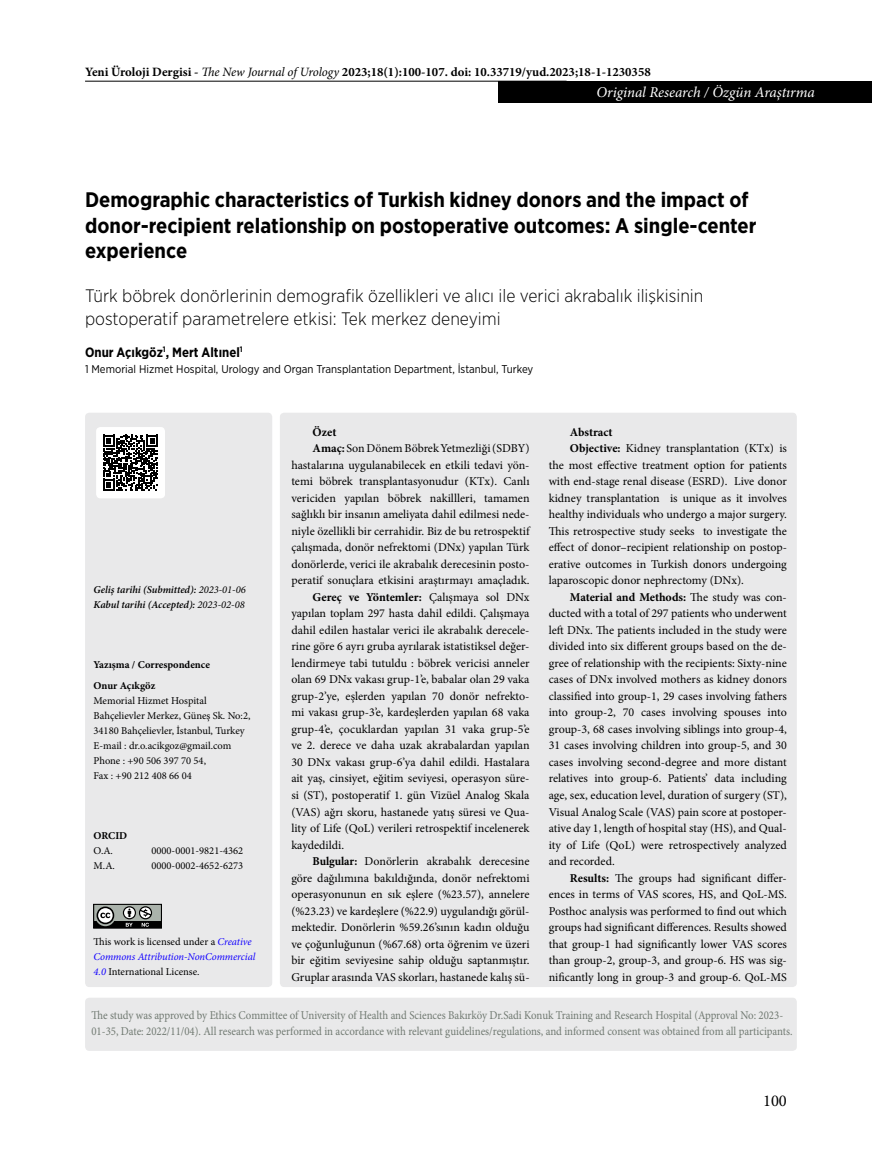
<style>
.page{position:relative;width:872px;height:1170px;background:#fff}
.page>*{position:absolute;margin:0;border:0;box-sizing:border-box;transform-origin:0 0}
.t1{font:700 21px/25.5px "Gotham Narrow";color:#000}
.t2{font:300 18px/22.5px "Gotham Narrow";color:#000}
.t3{font:16.5px "Minion Pro";color:#000}
.t4{font:italic 15px "Minion Pro";letter-spacing:-.005em;color:#fff}
.t5{font:700 13.5px "Gotham Narrow";color:#000}
.t6{font:700 12.75px "Minion Pro";color:#000}
.t7{font:12px "Minion Pro";color:#000}
.t8{font:12px/16.5px "Minion Pro";letter-spacing:-.005em;color:#717a72;scale:.91 1}
.t9{font:700 12px "Minion Pro";letter-spacing:-.005em;color:#000}
.t10{font:11.25px "Gotham Narrow";color:#000}
.t11{font:10.5px/15px "Minion Pro";color:#000}
.t12{font:italic 600 10.5px/15px "Minion Pro";letter-spacing:-.01em;color:#000}
.t13{font:700 10.5px/21.6px "Minion Pro";color:#000}
.s1{font-weight:400;font-style:italic}
.s2{font-weight:400}
.s3{font-style:italic;color:#10f}
.s4{font-weight:700}
</style>
<div class="page">
<div style="left:85px;top:997px;width:712px;height:53px;background:#e9e9ea;border-radius:4px"></div>
<div style="left:499px;top:81px;width:373px;height:21px;background:#000"></div>
<hr style="left:85px;top:81px;width:481px;height:1px;background:#000">
<div style="left:85px;top:412px;width:187px;height:574px;background:#e9e9ea;border-radius:4px"></div>
<div style="left:280px;top:412px;width:517px;height:574px;background:#e9e9ea;border-radius:4px"></div>
<div style="left:96px;top:427px;width:69px;height:71px;background:#fff;border-radius:4px"></div>
<svg style="left:103px;top:435px;width:55px;height:55px"></svg>
<svg style="left:94px;top:906px;width:68px;height:23px"></svg>
<div style="left:93px;top:904px;width:69px;height:24px;border:1px solid #000"></div>
<p class="t6" style="left:85px;top:63px;width:567px">Yeni Üroloji Dergisi - <span class="s1">The New Journal of Urology</span> 2023;18(1):100-107. doi: 10.33719/yud.2023;18-1-1230358</p>
<p class="t4" style="left:596px;top:82px;width:220px">Original Research / Özgün Araştırma</p>
<h1 class="t1" style="left:85px;top:187px;width:673px">Demographic characteristics of Turkish kidney donors and the impact of donor-recipient relationship on postoperative outcomes: A single-center experience</h1>
<h2 class="t2" style="left:85px;top:284px;width:620px">Türk böbrek donörlerinin demografik özellikleri ve alıcı ile verici akrabalık ilişkisinin postoperatif parametrelere etkisi: Tek merkez deneyimi</h2>
<p class="t5" style="left:85px;top:343px;width:159px">Onur Açıkgöz<sup>1</sup>, Mert Altınel<sup>1</sup></p>
<p class="t10" style="left:85px;top:362px;width:450px">1 Memorial Hizmet Hospital, Urology and Organ Transplantation Department, İstanbul, Turkey</p>
<p class="t12" style="left:94px;top:581px;width:154px">Geliş tarihi (Submitted): <span class="s2">2023-01-06<br></span>Kabul tarihi (Accepted): <span class="s2">2023-02-08</span></p>
<p class="t13" style="left:94px;top:653px;width:118px">Yazışma / Correspondence<br>Onur Açıkgöz</p>
<p class="t11" style="left:94px;top:693px;width:158px">Memorial Hizmet Hospital<br>Bahçelievler Merkez, Güneş Sk. No:2,<br>34180 Bahçelievler, İstanbul, Turkey<br>E-mail : dr.o.acikgoz@gmail.com<br>Phone : +90 506 397 70 54,<br>Fax : +90 212 408 66 04</p>
<p class="t13" style="left:94px;top:825px;width:35px">ORCID</p>
<p class="t11" style="left:94px;top:843px;width:23px">O.A.<br>M.A.</p>
<p class="t11" style="left:151px;top:843px;width:93px">0000-0001-9821-4362<br>0000-0002-4652-6273</p>
<p class="t11" style="left:94px;top:934px;width:163px">This work is licensed under a <span class="s3">Creative<br>Commons Attribution-NonCommercial<br>4.0</span> International License.</p>
<p class="t9" style="left:313px;top:423px;width:25px">Özet</p>
<p class="t7" style="left:313px;top:440px;width:218px"><span class="s4">Amaç:</span> Son Dönem Böbrek Yetmezliği (SDBY)</p>
<p class="t7" style="left:291px;top:457px;width:240px">hastalarına uygulanabilecek en etkili tedavi yön-</p>
<p class="t7" style="left:291px;top:473px;width:240px">temi böbrek transplantasyonudur (KTx). Canlı</p>
<p class="t7" style="left:291px;top:490px;width:240px">vericiden yapılan böbrek nakillleri, tamamen</p>
<p class="t7" style="left:291px;top:506px;width:240px">sağlıklı bir insanın ameliyata dahil edilmesi nede-</p>
<p class="t7" style="left:291px;top:523px;width:240px">niyle özellikli bir cerrahidir. Biz de bu retrospektif</p>
<p class="t7" style="left:291px;top:539px;width:240px">çalışmada, donör nefrektomi (DNx) yapılan Türk</p>
<p class="t7" style="left:291px;top:556px;width:240px">donörlerde, verici ile akrabalık derecesinin posto-</p>
<p class="t7" style="left:291px;top:572px;width:240px">peratif sonuçlara etkisini araştırmayı amaçladık.</p>
<p class="t9" style="left:313px;top:588px;width:218px">Gereç ve Yöntemler: <span class="s2">Çalışmaya sol DNx</span></p>
<p class="t7" style="left:291px;top:605px;width:240px">yapılan toplam 297 hasta dahil edildi. Çalışmaya</p>
<p class="t7" style="left:291px;top:622px;width:240px">dahil edilen hastalar verici ile akrabalık derecele-</p>
<p class="t7" style="left:291px;top:638px;width:240px">rine göre 6 ayrı gruba ayrılarak istatistiksel değer-</p>
<p class="t7" style="left:291px;top:655px;width:240px">lendirmeye tabi tutuldu : böbrek vericisi anneler</p>
<p class="t7" style="left:291px;top:671px;width:240px">olan 69 DNx vakası grup-1’e, babalar olan 29 vaka</p>
<p class="t7" style="left:291px;top:688px;width:240px">grup-2’ye, eşlerden yapılan 70 donör nefrekto-</p>
<p class="t7" style="left:291px;top:704px;width:240px">mi vakası grup-3’e, kardeşlerden yapılan 68 vaka</p>
<p class="t7" style="left:291px;top:721px;width:240px">grup-4’e, çocuklardan yapılan 31 vaka grup-5’e</p>
<p class="t7" style="left:291px;top:737px;width:240px">ve 2. derece ve daha uzak akrabalardan yapılan</p>
<p class="t7" style="left:291px;top:754px;width:240px">30 DNx vakası grup-6’ya dahil edildi. Hastalara</p>
<p class="t7" style="left:291px;top:770px;width:240px">ait yaş, cinsiyet, eğitim seviyesi, operasyon süre-</p>
<p class="t7" style="left:291px;top:787px;width:240px">si (ST), postoperatif 1. gün Vizüel Analog Skala</p>
<p class="t7" style="left:291px;top:803px;width:240px">(VAS) ağrı skoru, hastanede yatış süresi ve Qua-</p>
<p class="t7" style="left:291px;top:820px;width:240px">lity of Life (QoL) verileri retrospektif incelenerek</p>
<p class="t7" style="left:291px;top:836px;width:54px">kaydedildi.</p>
<p class="t7" style="left:313px;top:853px;width:218px"><span class="s4">Bulgular:</span> Donörlerin akrabalık derecesine</p>
<p class="t7" style="left:291px;top:869px;width:240px">göre dağılımına bakıldığında, donör nefrektomi</p>
<p class="t7" style="left:291px;top:886px;width:240px">operasyonunun en sık eşlere (%23.57), annelere</p>
<p class="t7" style="left:291px;top:902px;width:240px">(%23.23) ve kardeşlere (%22.9) uygulandığı görül-</p>
<p class="t7" style="left:291px;top:919px;width:240px">mektedir. Donörlerin %59.26’sının kadın olduğu</p>
<p class="t7" style="left:291px;top:935px;width:240px">ve çoğunluğunun (%67.68) orta öğrenim ve üzeri</p>
<p class="t7" style="left:291px;top:952px;width:240px">bir eğitim seviyesine sahip olduğu saptanmıştır.</p>
<p class="t7" style="left:291px;top:968px;width:240px">Gruplar arasında VAS skorları, hastanede kalış sü-</p>
<p class="t9" style="left:570px;top:423px;width:44px">Abstract</p>
<p class="t7" style="left:570px;top:440px;width:218px"><span class="s4">Objective:</span> Kidney transplantation (KTx) is</p>
<p class="t7" style="left:549px;top:457px;width:240px">the most effective treatment option for patients</p>
<p class="t7" style="left:549px;top:473px;width:240px">with end-stage renal disease (ESRD). Live donor</p>
<p class="t7" style="left:549px;top:490px;width:240px">kidney transplantation is unique as it involves</p>
<p class="t7" style="left:549px;top:506px;width:240px">healthy individuals who undergo a major surgery.</p>
<p class="t7" style="left:549px;top:523px;width:240px">This retrospective study seeks to investigate the</p>
<p class="t7" style="left:549px;top:539px;width:240px">effect of donor–recipient relationship on postop-</p>
<p class="t7" style="left:549px;top:556px;width:240px">erative outcomes in Turkish donors undergoing</p>
<p class="t7" style="left:549px;top:572px;width:197px">laparoscopic donor nephrectomy (DNx).</p>
<p class="t9" style="left:570px;top:588px;width:218px">Material and Methods: <span class="s2">The study was con-</span></p>
<p class="t7" style="left:549px;top:605px;width:240px">ducted with a total of 297 patients who underwent</p>
<p class="t7" style="left:549px;top:622px;width:240px">left DNx. The patients included in the study were</p>
<p class="t7" style="left:549px;top:638px;width:240px">divided into six different groups based on the de-</p>
<p class="t7" style="left:549px;top:655px;width:240px">gree of relationship with the recipients: Sixty-nine</p>
<p class="t7" style="left:549px;top:671px;width:240px">cases of DNx involved mothers as kidney donors</p>
<p class="t7" style="left:549px;top:688px;width:240px">classified into group-1, 29 cases involving fathers</p>
<p class="t7" style="left:549px;top:704px;width:240px">into group-2, 70 cases involving spouses into</p>
<p class="t7" style="left:549px;top:721px;width:240px">group-3, 68 cases involving siblings into group-4,</p>
<p class="t7" style="left:549px;top:737px;width:240px">31 cases involving children into group-5, and 30</p>
<p class="t7" style="left:549px;top:754px;width:240px">cases involving second-degree and more distant</p>
<p class="t7" style="left:549px;top:770px;width:240px">relatives into group-6. Patients’ data including</p>
<p class="t7" style="left:549px;top:787px;width:240px">age, sex, education level, duration of surgery (ST),</p>
<p class="t7" style="left:549px;top:803px;width:240px">Visual Analog Scale (VAS) pain score at postoper-</p>
<p class="t7" style="left:549px;top:820px;width:240px">ative day 1, length of hospital stay (HS), and Qual-</p>
<p class="t7" style="left:549px;top:836px;width:240px">ity of Life (QoL) were retrospectively analyzed</p>
<p class="t7" style="left:549px;top:853px;width:68px">and recorded.</p>
<p class="t7" style="left:570px;top:869px;width:218px"><span class="s4">Results:</span> The groups had significant differ-</p>
<p class="t7" style="left:549px;top:886px;width:240px">ences in terms of VAS scores, HS, and QoL-MS.</p>
<p class="t7" style="left:549px;top:902px;width:240px">Posthoc analysis was performed to find out which</p>
<p class="t7" style="left:549px;top:919px;width:240px">groups had significant differences. Results showed</p>
<p class="t7" style="left:549px;top:935px;width:240px">that group-1 had significantly lower VAS scores</p>
<p class="t7" style="left:549px;top:952px;width:240px">than group-2, group-3, and group-6. HS was sig-</p>
<p class="t7" style="left:549px;top:968px;width:240px">nificantly long in group-3 and group-6. QoL-MS</p>
<p class="t8" style="left:91px;top:1006px;width:772px">The study was approved by Ethics Committee of University of Health and Sciences Bakırköy Dr.Sadi Konuk Training and Research Hospital (Approval No: 2023-<br>01-35, Date: 2022/11/04). All research was performed in accordance with relevant guidelines/regulations, and informed consent was obtained from all participants.</p>
<h3 class="t3" style="left:763px;top:1089px;width:25px">100</h3>
</div>
